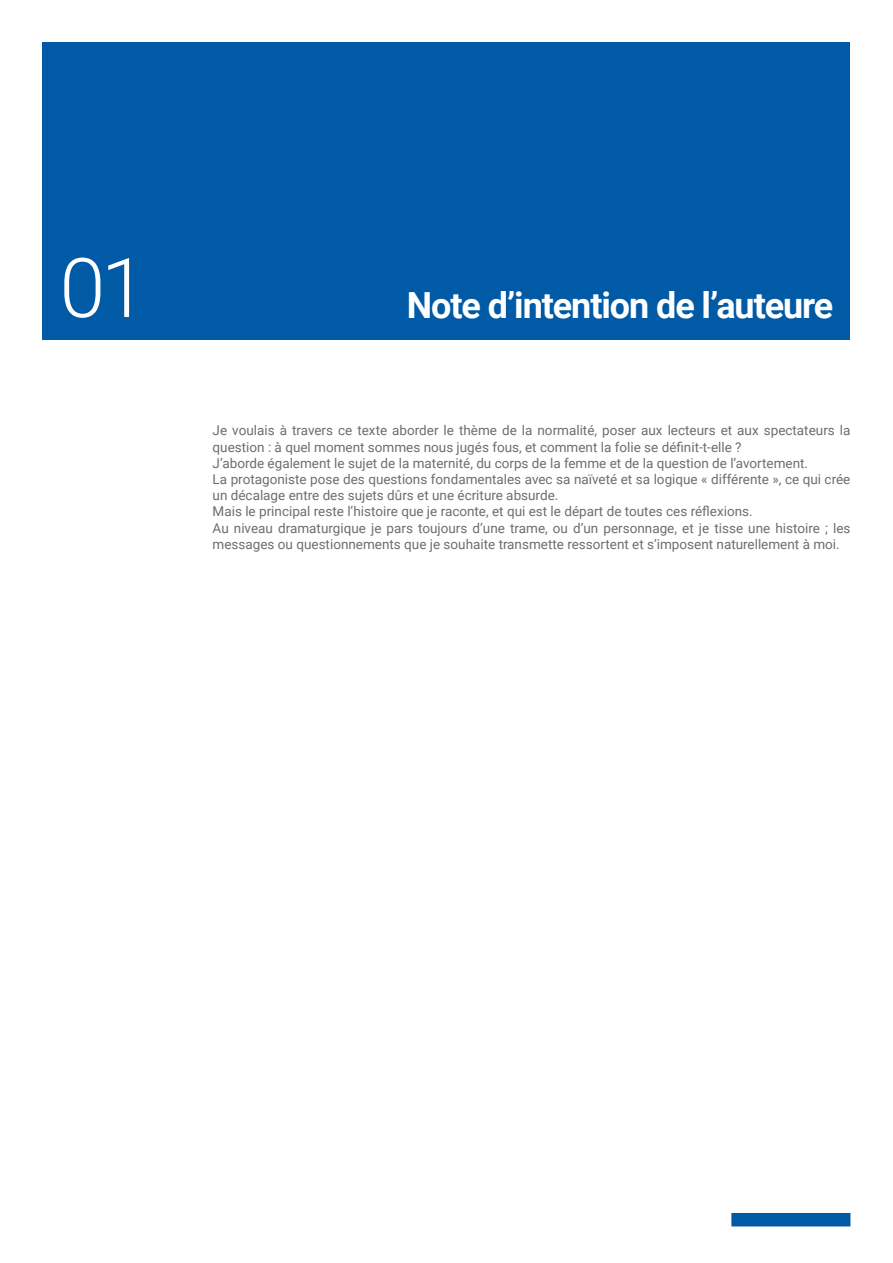
<style>
.page{position:relative;width:893px;height:1263px;background:#fff}
.page>*{position:absolute;margin:0;border:0;box-sizing:border-box;transform-origin:0 0}
.t1{font:300 82.5px "Roboto";color:#fff}
.t2{font:700 36px "Roboto";letter-spacing:-.03em;color:#fff}
.t3{font:13.5px/16.2px "Roboto";color:#6b6f6c}
</style>
<div class="page">
<div style="left:731px;top:1213px;width:119px;height:13px;background:#005aa5"></div>
<div style="left:43px;top:43px;width:807px;height:297px;background:#005aa5"></div>
<h1 class="t1" style="left:60px;top:230px;width:89px">01</h1>
<h2 class="t2" style="left:407px;top:280px;width:428px">Note d’intention de l’auteure</h2>
<p class="t3" style="left:213px;top:422px;width:639px">Je voulais à travers ce texte aborder le thème de la normalité, poser aux lecteurs et aux spectateurs la question : à quel moment sommes nous jugés fous, et comment la folie se définit-t-elle ?<br>J’aborde également le sujet de la maternité, du corps de la femme et de la question de l’avortement.<br>La protagoniste pose des questions fondamentales avec sa naïveté et sa logique « différente », ce qui crée un décalage entre des sujets dûrs et une écriture absurde.<br>Mais le principal reste l’histoire que je raconte, et qui est le départ de toutes ces réflexions.<br>Au niveau dramaturgique je pars toujours d’une trame, ou d’un personnage, et je tisse une histoire ; les messages ou questionnements que je souhaite transmette ressortent et s’imposent naturellement à moi.</p>
</div>
